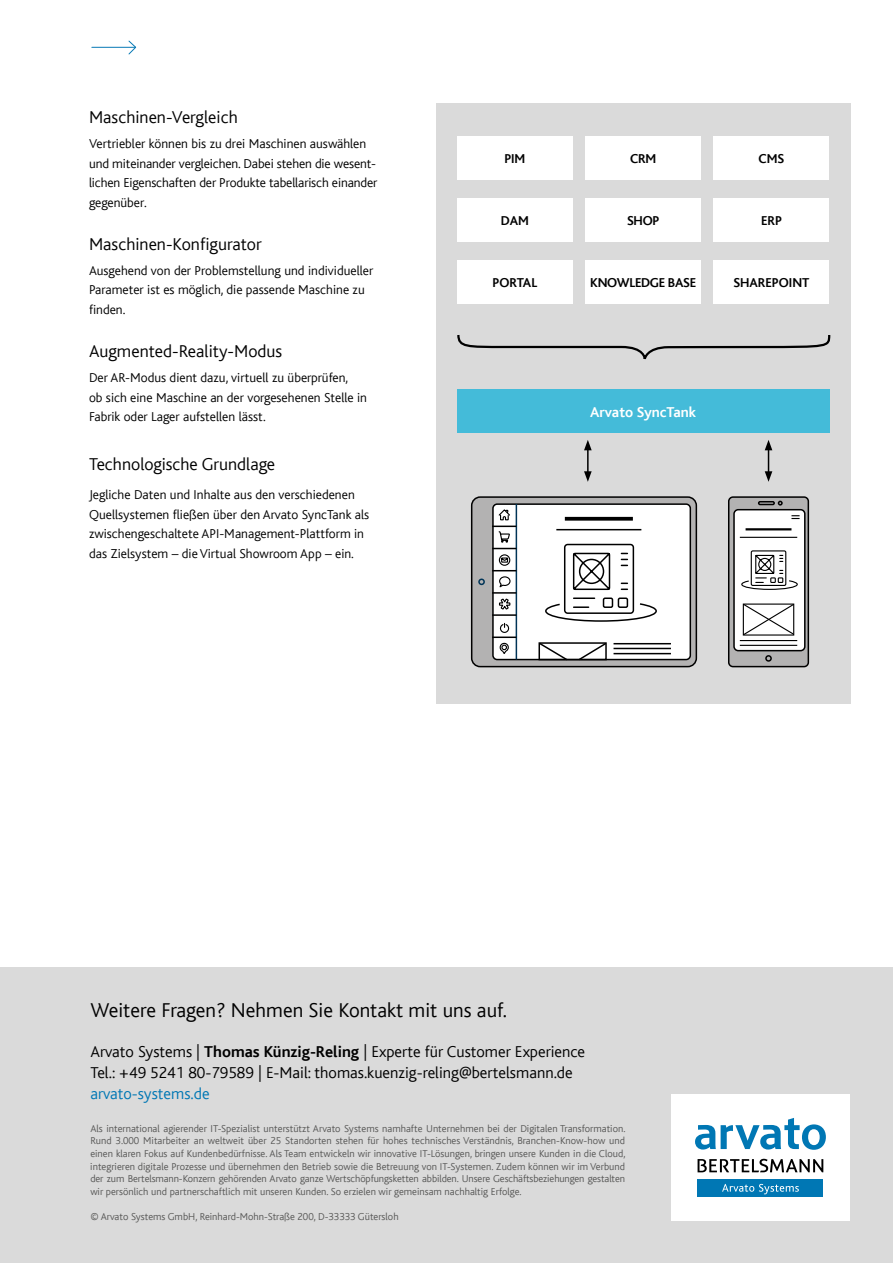
<style>
.page{position:relative;width:893px;height:1263px;background:#fff}
.page>*{position:absolute;margin:0;border:0;box-sizing:border-box;transform-origin:0 0}
.t1{font:300 21px "Bliss";color:#000}
.t2{font:300 18px "Bliss";color:#000}
.t3{font:300 16.5px/21px "Bliss";color:#000}
.t4{font:300 16.5px "Bliss";color:#0077b4}
.t5{font:700 15px "Bliss";color:#fff}
.t6{font:300 13.5px/19.5px "Bliss";color:#000}
.t7{font:700 13.5px "Bliss";letter-spacing:-.005em;color:#000}
.t8{font:300 10.5px/12.6px "Bliss";color:#575756;text-align:justify}
.s1{font-weight:700}
</style>
<div class="page">
<hr style="left:92px;top:47px;width:44px;height:1px;background:#0779b5">
<svg style="left:128px;top:40px;width:9px;height:15px"></svg>
<div style="left:436px;top:104px;width:414px;height:600px;background:#dadada"></div>
<svg style="left:457px;top:335px;width:374px;height:25px"></svg>
<div style="left:729px;top:497px;width:79px;height:170px;background:#b3b2b2;border-radius:4px"></div>
<div style="left:728px;top:496px;width:81px;height:171px;border:2px solid #000;border-radius:4px"></div>
<div style="left:765px;top:655px;width:7px;height:7px;border:2px solid #000;border-radius:50%"></div>
<div style="left:734px;top:510px;width:71px;height:141px;background:#fff;border-radius:4px"></div>
<div style="left:733px;top:509px;width:72px;height:142px;border:2px solid #000;border-radius:4px"></div>
<svg style="left:778px;top:501px;width:5px;height:5px"></svg>
<div style="left:758px;top:501px;width:17px;height:4px;border:2px solid #000"></div>
<hr style="left:746px;top:528px;width:45px;height:2px;background:#000">
<hr style="left:740px;top:537px;width:57px;height:1px;background:#000">
<hr style="left:740px;top:640px;width:57px;height:1px;background:#000">
<hr style="left:740px;top:645px;width:57px;height:1px;background:#000">
<svg style="left:742px;top:603px;width:53px;height:33px"></svg>
<svg style="left:741px;top:550px;width:57px;height:40px"></svg>
<svg style="left:791px;top:515px;width:9px;height:4px"></svg>
<div style="left:472px;top:497px;width:224px;height:170px;background:#b3b2b2;border-radius:9px"></div>
<div style="left:471px;top:496px;width:226px;height:171px;border:2px solid #000;border-radius:9px"></div>
<div style="left:493px;top:504px;width:197px;height:155px;background:#fff;border-radius:4px"></div>
<div style="left:492px;top:503px;width:199px;height:157px;border:2px solid #000;border-radius:4px"></div>
<div style="left:478px;top:578px;width:7px;height:7px;border:2px solid #003457;border-radius:50%"></div>
<svg style="left:565px;top:517px;width:68px;height:4px"></svg>
<hr style="left:556px;top:529px;width:85px;height:1px;background:#000">
<hr style="left:613px;top:643px;width:58px;height:1px;background:#000">
<hr style="left:613px;top:648px;width:58px;height:1px;background:#000">
<div style="left:538px;top:642px;width:69px;height:18px;border:2px solid #000"></div>
<svg style="left:577px;top:642px;width:31px;height:19px"></svg>
<svg style="left:537px;top:642px;width:32px;height:19px"></svg>
<svg style="left:545px;top:543px;width:112px;height:79px"></svg>
<hr style="left:613px;top:653px;width:58px;height:1px;background:#000">
<hr style="left:516px;top:504px;width:1px;height:155px;background:#003457">
<hr style="left:492px;top:592px;width:24px;height:2px;background:#000">
<hr style="left:492px;top:614px;width:24px;height:2px;background:#000">
<hr style="left:492px;top:636px;width:24px;height:2px;background:#000">
<svg style="left:499px;top:622px;width:10px;height:11px"></svg>
<svg style="left:498px;top:598px;width:13px;height:12px"></svg>
<svg style="left:498px;top:642px;width:11px;height:16px"></svg>
<svg style="left:492px;top:508px;width:24px;height:81px"></svg>
<hr style="left:587px;top:448px;width:2px;height:26px;background:#000">
<svg style="left:584px;top:440px;width:8px;height:10px"></svg>
<svg style="left:584px;top:471px;width:8px;height:11px"></svg>
<svg style="left:765px;top:440px;width:7px;height:42px"></svg>
<div style="left:457px;top:260px;width:116px;height:44px;background:#fff"></div>
<div style="left:714px;top:260px;width:115px;height:44px;background:#fff"></div>
<div style="left:585px;top:260px;width:116px;height:44px;background:#fff"></div>
<div style="left:457px;top:198px;width:116px;height:44px;background:#fff"></div>
<div style="left:714px;top:198px;width:115px;height:44px;background:#fff"></div>
<div style="left:585px;top:198px;width:116px;height:44px;background:#fff"></div>
<div style="left:457px;top:136px;width:116px;height:44px;background:#fff"></div>
<div style="left:714px;top:136px;width:115px;height:44px;background:#fff"></div>
<div style="left:585px;top:136px;width:116px;height:44px;background:#fff"></div>
<div style="left:457px;top:389px;width:372px;height:44px;background:#44bbd9"></div>
<div style="left:0;top:967px;width:893px;height:296px;background:#dadada"></div>
<div style="left:671px;top:1094px;width:179px;height:127px;background:#fff"></div>
<div style="left:698px;top:1179px;width:125px;height:18px;background:#0077b4"></div>
<svg style="left:722px;top:1184px;width:77px;height:10px"></svg>
<svg style="left:698px;top:1159px;width:125px;height:13px"></svg>
<svg style="left:695px;top:1118px;width:131px;height:32px"></svg>
<h2 class="t2" style="left:89px;top:108px;width:150px">Maschinen-Vergleich</h2>
<p class="t6" style="left:89px;top:134px;width:290px">Vertriebler können bis zu drei Maschinen auswählen und miteinander vergleichen. -Dabei stehen die wesent&shy;lichen Eigenschaften der Produkte tabellarisch einander gegenüber.</p>
<h2 class="t2" style="left:89px;top:235px;width:174px">Maschinen-Konfigurator</h2>
<p class="t6" style="left:89px;top:261px;width:286px">Ausgehend von der Problemstellung und individueller<br>Parameter ist es möglich, die passende Maschine zu finden.</p>
<h2 class="t2" style="left:89px;top:342px;width:195px">Augmented-Reality-Modus</h2>
<p class="t6" style="left:89px;top:368px;width:279px">Der AR-Modus dient dazu, virtuell zu überprüfen,<br>ob sich eine Maschine an der vorgesehenen Stelle in<br>Fabrik oder Lager aufstellen lässt.</p>
<h2 class="t2" style="left:89px;top:454px;width:188px">Technologische Grundlage</h2>
<p class="t6" style="left:89px;top:485px;width:282px">Jegliche Daten und Inhalte aus den verschiedenen Quellsystemen fließen über den Arvato SyncTank als zwischengeschaltete API-Management-Plattform in das Zielsystem – dieVirtual Showroom App – ein.</p>
<p class="t7" style="left:504px;top:151px;width:22px">PIM</p>
<p class="t7" style="left:630px;top:151px;width:28px">CRM</p>
<p class="t7" style="left:759px;top:151px;width:27px">CMS</p>
<p class="t7" style="left:501px;top:214px;width:30px">DAM</p>
<p class="t7" style="left:627px;top:214px;width:34px">SHOP</p>
<p class="t7" style="left:761px;top:214px;width:22px">ERP</p>
<p class="t7" style="left:492px;top:276px;width:46px">PORTAL</p>
<p class="t7" style="left:590px;top:276px;width:107px">KNOWLEDGE BASE</p>
<p class="t7" style="left:733px;top:276px;width:78px">SHAREPOINT</p>
<h3 class="t5" style="left:590px;top:404px;width:107px">Arvato SyncTank</h3>
<h1 class="t1" style="left:90px;top:998px;width:418px">Weitere Fragen? Nehmen Sie Kontakt mit uns auf.</h1>
<h3 class="t3" style="left:90px;top:1042px;width:496px">Arvato Systems | <span class="s1">Thomas Künzig-Reling</span> | Experte für Customer Experience<br>Tel.: +49 5241 80-79589 | E-Mail: thomas.kuenzig-reling@bertelsmann.de</h3>
<h3 class="t4" style="left:90px;top:1085px;width:121px">arvato-systems.de</h3>
<p class="t8" style="left:90px;top:1122px;width:537px">Als international agierender IT-Spezialist unterstützt Arvato Systems namhafte Unternehmen bei der Digitalen Transformation.<br>Rund 3.000 Mitarbeiter an weltweit über 25 Standorten stehen für hohes technisches Verständnis, Branchen-Know-how und einen klaren Fokus auf Kundenbedürfnisse. Als Team entwickeln wir innovative IT-Lösungen, bringen unsere Kunden in die Cloud, integrieren digitale Prozesse und übernehmen den Betrieb sowie die Betreuung von IT-Systemen. Zudem können wir im Verbund der zum Bertelsmann-Konzern gehörenden Arvato ganze Wert-schöpfungsketten abbilden. Unsere Geschäftsbeziehungen gestalten wir persönlich und partnerschaftlich mit unseren Kunden. So erzielen wir gemeinsam nachhaltig Erfolge.</p>
<p class="t8" style="left:90px;top:1210px;width:310px">© Arvato Systems GmbH, Reinhard-Mohn-Straße 200, D-33333 Gütersloh</p>
</div>
